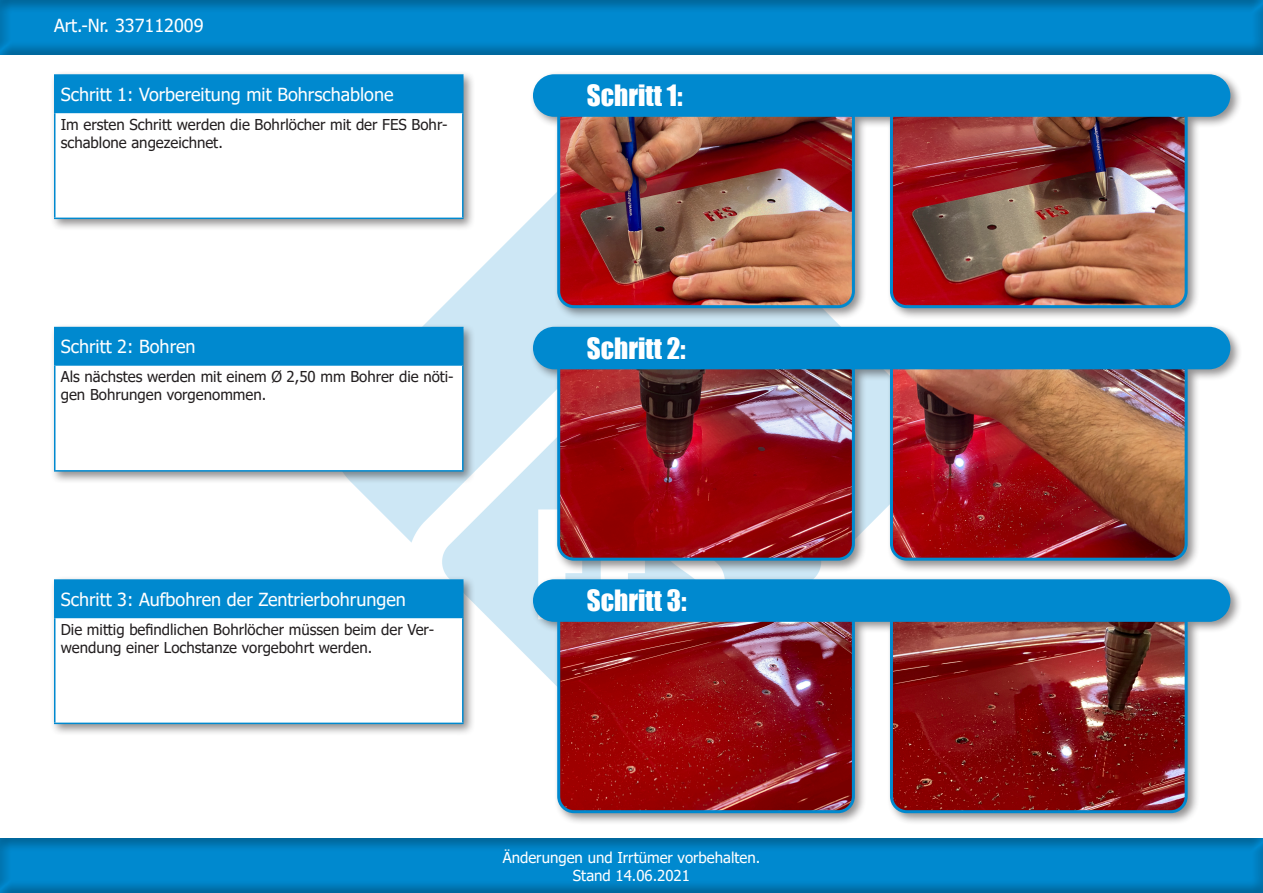
<style>
.page{position:relative;width:1263px;height:893px;background:#fff}
.page>*{position:absolute;margin:0;border:0;box-sizing:border-box;transform-origin:0 0}
.t1{font:27px "Impact";color:#fff}
.t2{font:18px "Tahoma";color:#fff}
.t3{font:15px/18px "Tahoma";color:#231f20}
.t4{font:15px/18px "Tahoma";color:#fff;text-align:center}
</style>
<div class="page">
<img style="left:353px;top:220px;width:484px;height:438px">
<div style="left:50px;top:70px;width:426px;height:162px;background:#231f20;opacity:.5"></div>
<div style="left:55px;top:75px;width:408px;height:37px;background:#0089cf"></div>
<div style="left:55px;top:112px;width:408px;height:106px;background:#fff"></div>
<hr style="left:54px;top:112px;width:409px;height:1px;background:#0089cf">
<hr style="left:54px;top:74px;width:409px;height:2px;background:#0089cf">
<hr style="left:54px;top:76px;width:2px;height:36px;background:#0089cf">
<hr style="left:54px;top:113px;width:2px;height:105px;background:#0089cf">
<hr style="left:462px;top:113px;width:1px;height:105px;background:#0089cf">
<hr style="left:54px;top:218px;width:409px;height:1px;background:#0089cf">
<div style="left:50px;top:323px;width:426px;height:161px;background:#231f20;opacity:.5"></div>
<div style="left:55px;top:328px;width:408px;height:37px;background:#0089cf"></div>
<div style="left:55px;top:365px;width:408px;height:106px;background:#fff"></div>
<hr style="left:54px;top:364px;width:409px;height:2px;background:#0089cf">
<hr style="left:54px;top:327px;width:409px;height:1px;background:#0089cf">
<hr style="left:54px;top:328px;width:2px;height:36px;background:#0089cf">
<hr style="left:54px;top:366px;width:2px;height:104px;background:#0089cf">
<hr style="left:462px;top:366px;width:1px;height:104px;background:#0089cf">
<hr style="left:54px;top:470px;width:409px;height:2px;background:#0089cf">
<div style="left:50px;top:575px;width:426px;height:162px;background:#231f20;opacity:.5"></div>
<div style="left:55px;top:580px;width:408px;height:37px;background:#0089cf"></div>
<div style="left:55px;top:617px;width:408px;height:106px;background:#fff"></div>
<hr style="left:54px;top:617px;width:409px;height:1px;background:#0089cf">
<hr style="left:54px;top:579px;width:409px;height:2px;background:#0089cf">
<hr style="left:54px;top:581px;width:2px;height:36px;background:#0089cf">
<hr style="left:54px;top:618px;width:2px;height:105px;background:#0089cf">
<hr style="left:462px;top:618px;width:1px;height:105px;background:#0089cf">
<hr style="left:54px;top:723px;width:409px;height:1px;background:#0089cf">
<div style="left:529px;top:70px;width:713px;height:250px;background:#231f20;opacity:.5"></div>
<img style="left:559px;top:117px;width:294px;height:190px">
<div style="left:557px;top:96px;width:298px;height:212px;border:3px solid #0089cf;border-radius:15px"></div>
<img style="left:891px;top:117px;width:295px;height:190px">
<div style="left:890px;top:96px;width:298px;height:212px;border:3px solid #0089cf;border-radius:15px"></div>
<div style="left:533px;top:74px;width:697px;height:43px;background:#0089cf;border-radius:21px"></div>
<div style="left:0;top:0;width:1263px;height:55px;background:#231f20;opacity:.5"></div>
<div style="left:529px;top:323px;width:713px;height:250px;background:#231f20;opacity:.5"></div>
<img style="left:559px;top:369px;width:294px;height:190px">
<div style="left:557px;top:348px;width:298px;height:213px;border:3px solid #0089cf;border-radius:15px"></div>
<img style="left:891px;top:369px;width:295px;height:190px">
<div style="left:890px;top:348px;width:298px;height:213px;border:3px solid #0089cf;border-radius:15px"></div>
<div style="left:533px;top:327px;width:697px;height:42px;background:#0089cf;border-radius:21px"></div>
<div style="left:529px;top:575px;width:713px;height:250px;background:#231f20;opacity:.5"></div>
<img style="left:559px;top:622px;width:294px;height:190px">
<div style="left:557px;top:601px;width:298px;height:212px;border:3px solid #0089cf;border-radius:15px"></div>
<img style="left:891px;top:622px;width:295px;height:190px">
<div style="left:890px;top:601px;width:298px;height:212px;border:3px solid #0089cf;border-radius:15px"></div>
<div style="left:533px;top:579px;width:697px;height:43px;background:#0089cf;border-radius:21px"></div>
<div style="left:0;top:837px;width:1263px;height:56px;background:#231f20;opacity:.5"></div>
<hr style="left:1262px;top:837px;width:1px;height:56px;background:#231f20;opacity:.5">
<p class="t2" style="left:54px;top:14px;width:151px">Art.-Nr. 337112009</p>
<p class="t2" style="left:61px;top:82px;width:334px">Schritt 1: Vorbereitung mit Bohrschablone</p>
<p class="t3" style="left:61px;top:116px;width:388px">Im ersten Schritt werden die Bohrlöcher mit der FES Bohr&shy;schablone angezeichnet.</p>
<p class="t2" style="left:61px;top:334px;width:136px">Schritt 2: Bohren</p>
<p class="t3" style="left:61px;top:369px;width:394px">Als nächstes werden mit einem Ø 2,50 mm Bohrer die nöti&shy;gen Bohrungen vorgenommen.</p>
<p class="t2" style="left:61px;top:587px;width:347px">Schritt 3: Aufbohren der Zentrierbohrungen</p>
<p class="t3" style="left:61px;top:621px;width:375px">Die mittig befindlichen Bohrlöcher müssen beim der Ver&shy;wendung einer Lochstanze vorgebohrt werden.</p>
<p class="t1" style="left:587px;top:75px;width:97px">Schritt 1:</p>
<p class="t1" style="left:587px;top:327px;width:100px">Schritt 2:</p>
<p class="t1" style="left:587px;top:580px;width:101px">Schritt 3:</p>
<p class="t4" style="left:503px;top:849px;width:259px">Änderungen und Irrtümer vorbehalten.<br>Stand 14.06.2021</p>
</div>
